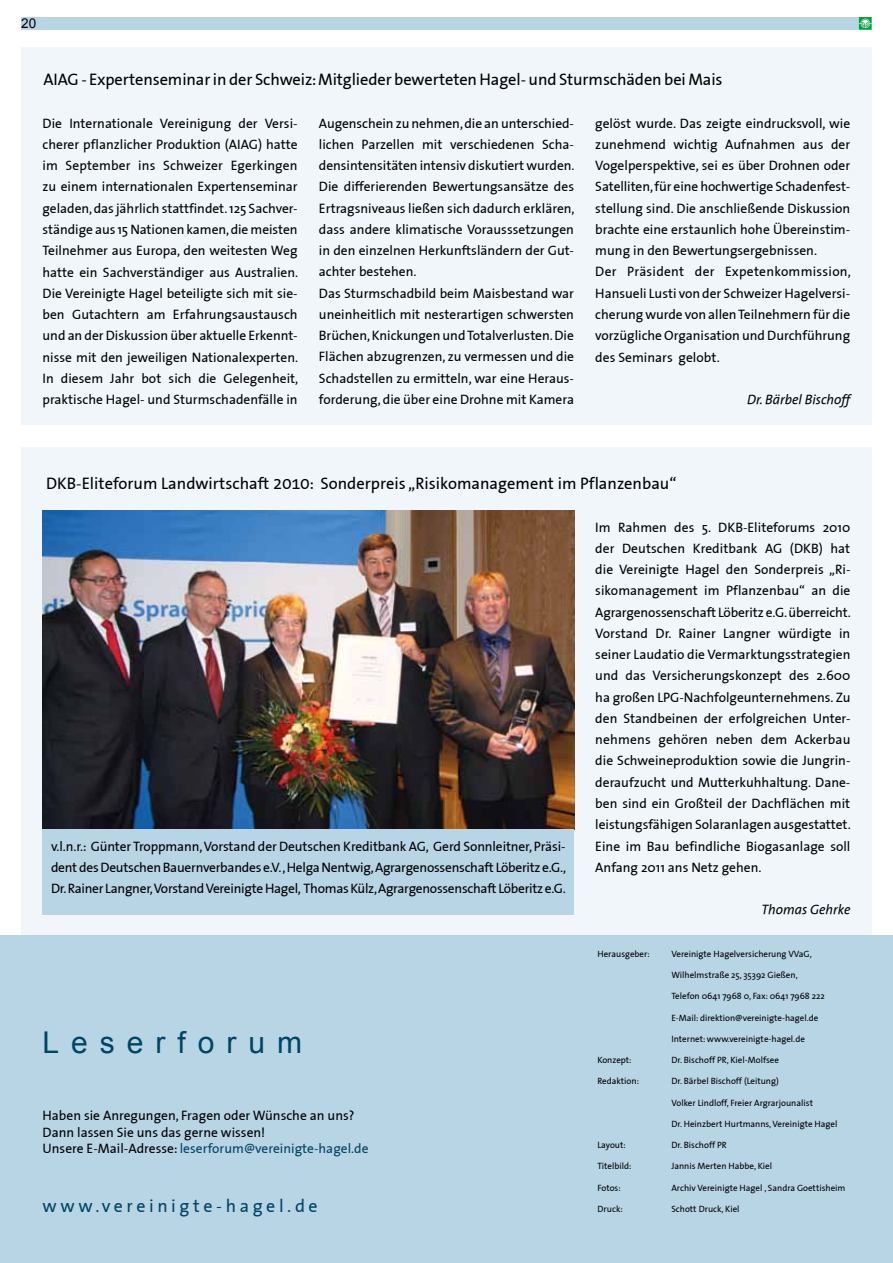
<style>
.page{position:relative;width:893px;height:1263px;background:#fff}
.page>*{position:absolute;margin:0;border:0;box-sizing:border-box;transform-origin:0 0}
.t1{font:30px "Arial";letter-spacing:.4em;color:#004563}
.t2{font:18px "The Sans Plain";letter-spacing:.2em;color:#004563}
.t3{font:16.5px "The Sans Tab";letter-spacing:-.005em;color:#000}
.t4{font:13.5px/21.3px "The Sans Plain";color:#000}
.t5{font:italic 13.5px "The Sans";color:#000}
.t6{font:13.5px "Arial";color:#000}
.t7{font:9px "The Sans Plain";color:#000}
.t8{font:9px "The Sans Tab";color:#000}
.s1{color:#004563}
</style>
<div class="page">
<div style="left:21px;top:47px;width:851px;height:1195px;background:#f0f6f9"></div>
<div style="left:21px;top:17px;width:851px;height:13px;background:#b8d5e6"></div>
<svg style="left:859px;top:17px;width:13px;height:13px"></svg>
<div style="left:0;top:935px;width:893px;height:328px;background:#b8d5e6"></div>
<img style="left:43px;top:510px;width:531px;height:319px">
<div style="left:0;top:425px;width:893px;height:21px;background:#fff"></div>
<div style="left:43px;top:829px;width:531px;height:85px;background:#b8d5e6"></div>
<p class="t6" style="left:21px;top:15px;width:17px">20</p>
<p class="t3" style="left:44px;top:70px;width:680px">AIAG - Expertenseminar in der Schweiz: Mitglieder bewerteten Hagel- und Sturmschäden bei Mais</p>
<p class="t4" style="left:43px;top:113px;width:257px;text-align:justify">Die Internationale Vereinigung der Versi&shy;cherer pflanzlicher Produktion (AIAG) hatte im September ins Schweizer Egerkingen zu einem internationalen Expertenseminar geladen, das jährlich stattfindet. 125 Sachver&shy;ständige aus 15 Nationen kamen, die meisten Teilnehmer aus Europa, den weitesten Weg hatte ein Sachverständiger aus Australien.<br>Die Vereinigte Hagel beteiligte sich mit sie&shy;ben Gutachtern am Erfahrungsaustausch und an der Diskussion über aktuelle Erkennt&shy;nisse mit den jeweiligen Nationalexperten.<br>In diesem Jahr bot sich die Gelegenheit, praktische Hagel- und Sturmschadenfälle in</p>
<p class="t4" style="left:319px;top:113px;width:257px">Augenschein zu nehmen, die an unterschied&shy;lichen Parzellen mit verschiedenen Scha&shy;densintensitäten intensiv diskutiert wurden.<br>Die differierenden Bewertungsansätze des Ertragsniveaus ließen sich dadurch erklären, dass andere klimatische Vorausssetzungen in den einzelnen Herkunftsländern der Gut&shy;achter bestehen.<br>Das Sturmschadbild beim Maisbestand war uneinheitlich mit nesterartigen schwersten Brüchen, Knickungen und Totalverlusten. Die Flächen abzugrenzen, zu vermessen und die Schadstellen zu ermitteln, war eine Heraus&shy;forderung, die über eine Drohne mit Kamera</p>
<p class="t4" style="left:595px;top:113px;width:257px">gelöst wurde. Das zeigte eindrucksvoll, wie zunehmend wichtig Aufnahmen aus der Vogelperspektive, sei es über Drohnen oder Satelliten, für eine hochwertige Schadenfest&shy;stellung sind. Die anschließende Diskussion brachte eine erstaunlich hohe Übereinstim&shy;mung in den Bewertungsergebnissen.<br>Der Präsident der Expetenkommission, Hansueli Lusti von der Schweizer Hagelversi&shy;cherung wurde von allen Teilnehmern für die vorzügliche Organisation und Durchführung des Seminars gelobt.</p>
<p class="t5" style="left:747px;top:391px;width:105px">Dr. Bärbel Bischoff</p>
<p class="t3" style="left:46px;top:474px;width:632px">DKB-Eliteforum Landwirtschaft 2010: Sonderpreis „Risikomanagement im Pflanzenbau“</p>
<p class="t4" style="left:595px;top:517px;width:257px;text-align:justify">Im Rahmen des 5. DKB-Eliteforums 2010 der Deutschen Kreditbank AG (DKB) hat die Vereinigte Hagel den Sonderpreis „Ri&shy;sikomanagement im Pflanzenbau“ an die Agrargenossenschaft Löberitz e.G. überreicht.<br>Vorstand Dr. Rainer Langner würdigte in seiner Laudatio die Vermarktungsstrategien und das Versicherungskonzept des 2.600 ha großen LPG-Nachfolgeunternehmens. Zu den Standbeinen der erfolgreichen Unter&shy;nehmens gehören neben dem Ackerbau die Schweineproduktion sowie die Jungrin&shy;deraufzucht und Mutterkuhhaltung. Dane&shy;ben sind ein Großteil der Dachflächen mit leistungsfähigen Solaranlagen ausgestattet.<br>Eine im Bau befindliche Biogasanlage soll Anfang 2011 ans Netz gehen.</p>
<p class="t5" style="left:761px;top:902px;width:91px">Thomas Gehrke</p>
<p class="t4" style="left:51px;top:836px;width:517px;text-align:justify">v.l.n.r.: Günter Troppmann, Vorstand der Deutschen Kreditbank AG, Gerd Sonnleitner, Präsi&shy;dent des Deutschen Bauernverbandes e.V. , Helga Nentwig, Agrargenossenschaft Löberitz e.G., Dr. Rainer Langner, Vorstand Vereinigte Hagel, Thomas Külz, Agrargenossenschaft Löberitz e.G.</p>
<h1 class="t1" style="left:43px;top:1023px;width:261px">Leserforum</h1>
<p class="t4" style="left:43px;top:1108px;width:328px;line-height:16.2px">Haben sie Anregungen, Fragen oder Wünsche an uns?<br>Dann lassen Sie uns das gerne wissen!<br>Unsere E-Mail-Adresse: <span class="s1">leserforum@vereinigte-hagel.de</span></p>
<h2 class="t2" style="left:43px;top:1196px;width:277px">www.vereinigte-hagel.de</h2>
<p class="t8" style="left:597px;top:949px;width:54px">Herausgeber:</p>
<p class="t7" style="left:671px;top:949px;width:142px">Vereinigte Hagelversicherung VVaG,</p>
<p class="t7" style="left:671px;top:970px;width:128px">Wilhelmstraße 25, 35392 Gießen,</p>
<p class="t7" style="left:671px;top:991px;width:155px">Telefon 0641 7968 0, Fax: 0641 7968 222</p>
<p class="t7" style="left:671px;top:1012px;width:148px">E-Mail: direktion@vereinigte-hagel.de</p>
<p class="t7" style="left:671px;top:1034px;width:135px">Internet: www.vereinigte-hagel.de</p>
<p class="t8" style="left:597px;top:1055px;width:36px">Konzept:</p>
<p class="t7" style="left:671px;top:1055px;width:109px">Dr. Bischoff PR, Kiel-Molfsee</p>
<p class="t8" style="left:597px;top:1076px;width:43px">Redaktion:</p>
<p class="t7" style="left:671px;top:1076px;width:109px">Dr. Bärbel Bischoff (Leitung)</p>
<p class="t7" style="left:671px;top:1097px;width:143px">Volker Lindloff, Freier Argrarjounalist</p>
<p class="t7" style="left:671px;top:1119px;width:167px">Dr. Heinzbert Hurtmanns, Vereinigte Hagel</p>
<p class="t8" style="left:597px;top:1140px;width:30px">Layout:</p>
<p class="t7" style="left:671px;top:1140px;width:57px">Dr. Bischoff PR</p>
<p class="t7" style="left:597px;top:1161px;width:36px">Titelbild:</p>
<p class="t7" style="left:671px;top:1161px;width:102px">Jannis Merten Habbe, Kiel</p>
<p class="t8" style="left:597px;top:1183px;width:25px">Fotos:</p>
<p class="t7" style="left:671px;top:1183px;width:176px">Archiv Vereinigte Hagel , Sandra Goettisheim</p>
<p class="t8" style="left:597px;top:1204px;width:27px">Druck:</p>
<p class="t7" style="left:671px;top:1204px;width:70px">Schott Druck, Kiel</p>
</div>
